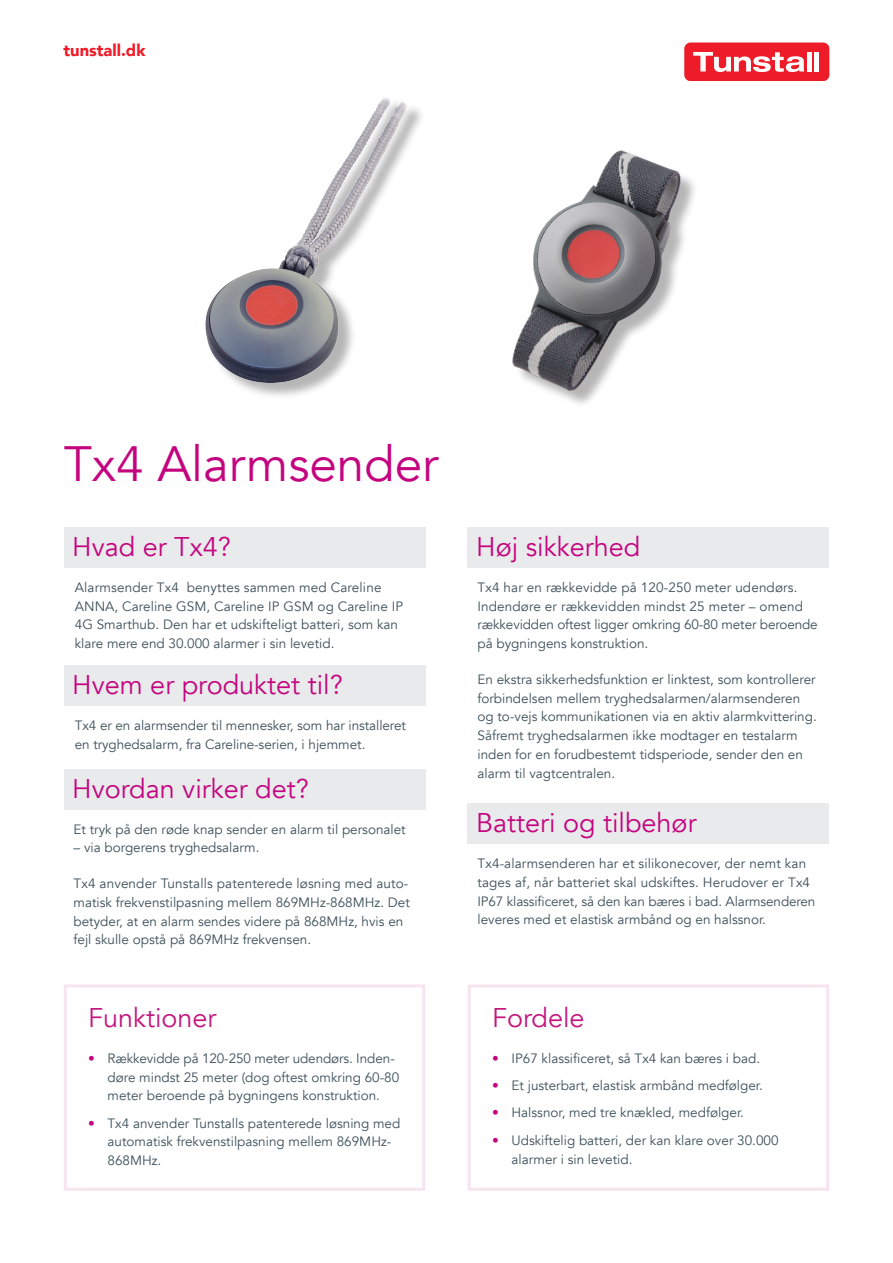
<style>
.page{position:relative;width:893px;height:1263px;background:#fff}
.page>*{position:absolute;margin:0;border:0;box-sizing:border-box;transform-origin:0 0}
.main_header{font:49.5px "Avenir";color:#c4047f}
.Pink_Header{font:27px "Avenir";color:#c4047f}
.Pink_Header-2{font:27px "Avenir";color:#c3177e}
.t1{font:900 16.5px "Avenir";color:#ee1c28}
.Main_Copy{font:13.5px/18.8px "Avenir";color:#3d4f59}
.t2{font:13.5px/18.8px "Avenir";color:#3d505a}
.s1{color:#c4047f}
</style>
<div class="page">
<div style="left:684px;top:43px;width:145px;height:38px;background:#ee1c28;border-radius:6px"></div>
<svg style="left:693px;top:52px;width:111px;height:20px"></svg>
<hr style="left:807px;top:52px;width:4px;height:19px;background:#fff">
<div style="left:814px;top:52px;width:5px;height:19px;background:#fff"></div>
<div style="left:64px;top:527px;width:361px;height:41px;background:#e9eaeb"></div>
<div style="left:468px;top:527px;width:361px;height:41px;background:#e9eaeb"></div>
<div style="left:468px;top:803px;width:361px;height:41px;background:#e9eaeb"></div>
<div style="left:64px;top:769px;width:361px;height:40px;background:#e9eaeb"></div>
<div style="left:64px;top:665px;width:361px;height:41px;background:#e9eaeb"></div>
<div style="left:64px;top:984px;width:361px;height:207px;border:3px solid #f6e5ee"></div>
<div style="left:468px;top:984px;width:361px;height:207px;border:3px solid #f6e5ee"></div>
<img style="left:512px;top:150px;width:183px;height:249px">
<div style="left:208px;top:98px;width:217px;height:302px;background:#231f20;opacity:.33"></div>
<img style="left:205px;top:98px;width:214px;height:288px">
<p class="t1" style="left:64px;top:36px;width:83px">tunstall.dk</p>
<p class="main_header" style="left:64px;top:435px;width:376px">Tx4 Alarmsender</p>
<p class="Pink_Header" style="left:72px;top:531px;width:160px">Hvad er Tx4?</p>
<p class="Pink_Header" style="left:476px;top:531px;width:165px">Høj sikkerhed</p>
<p class="Main_Copy" style="left:75px;top:578px;width:330px">Alarmsender Tx4 benyttes sammen med Careline ANNA, Careline GSM, Careline IP GSM og Careline IP 4G Smarthub. Den har et udskifteligt batteri, som kan klare mere end 30.000 alarmer i sin levetid.</p>
<p class="Pink_Header" style="left:72px;top:669px;width:272px">Hvem er produktet til?</p>
<p class="Main_Copy" style="left:75px;top:716px;width:333px">Tx4 er en alarmsender til mennesker, som har installeret en tryghedsalarm, fra Careline-serien, i hjemmet.</p>
<p class="Pink_Header" style="left:72px;top:772px;width:238px">Hvordan virker det?</p>
<p class="Main_Copy" style="left:74px;top:820px;width:334px">Et tryk på den røde knap sender en alarm til personalet</p>
<p class="Main_Copy" style="left:74px;top:838px;width:187px">– via borgerens tryghedsalarm.</p>
<p class="Main_Copy" style="left:74px;top:874px;width:338px">Tx4 anvender Tunstalls patenterede løsning med auto&shy;matisk frekvenstilpasning mellem 869MHz-868MHz. Det betyder, at en alarm sendes videre på 868MHz, hvis en fejl skulle opstå på 869MHz frekvensen.</p>
<p class="Pink_Header-2" style="left:88px;top:1002px;width:130px">Funktioner</p>
<p class="t2" style="left:108px;top:1049px;width:293px;text-indent:-20px"><span class="s1">•</span> Rækkevidde på 120-250 meter udendørs. Inden&shy;døre mindst 25 meter (dog oftest omkring 60-80 meter beroende på bygningens konstruktion.</p>
<p class="t2" style="left:108px;top:1114px;width:294px;text-indent:-20px"><span class="s1">•</span> Tx4 anvender Tunstalls patenterede løsning med automatisk frekvenstilpasning mellem 869MHz-<br>868MHz.</p>
<p class="Main_Copy" style="left:477px;top:578px;width:342px">Tx4 har en rækkevidde på 120-250 meter udendørs.<br>Indendøre er rækkevidden mindst 25 meter – omend rækkevidden oftest ligger omkring 60-80 meter beroende på bygningens konstruktion.</p>
<p class="Main_Copy" style="left:477px;top:670px;width:341px">En ekstra sikkerhedsfunktion er linktest, som kontrollerer forbindelsen mellem tryghedsalarmen/alarmsenderen og to-vejs kommunikationen via en aktiv alarmkvittering.<br>Såfremt tryghedsalarmen ikke modtager en testalarm inden for en forudbestemt tidsperiode, sender den en alarm til vagtcentralen.</p>
<p class="Pink_Header" style="left:476px;top:807px;width:222px">Batteri og tilbehør</p>
<p class="Main_Copy" style="left:477px;top:854px;width:339px">Tx4-alarmsenderen har et silikonecover, der nemt kan tages af, når batteriet skal udskiftes. Herudover er Tx4<br>IP67 klassificeret, så den kan bæres i bad. Alarmsenderen leveres med et elastisk armbånd og en halssnor.</p>
<p class="Pink_Header-2" style="left:492px;top:1002px;width:94px">Fordele</p>
<p class="t2" style="left:492px;top:1049px;width:270px"><span class="s1">•</span> IP67 klassificeret, så Tx4 kan bæres i bad.</p>
<p class="t2" style="left:492px;top:1076px;width:272px"><span class="s1">•</span> Et justerbart, elastisk armbånd medfølger.</p>
<p class="t2" style="left:492px;top:1104px;width:254px"><span class="s1">•</span> Halssnor, med tre knækled, medfølger.</p>
<p class="t2" style="left:511px;top:1131px;width:268px;text-indent:-20px"><span class="s1">•</span> Udskiftelig batteri, der kan klare over 30.000 alarmer i sin levetid.</p>
</div>
